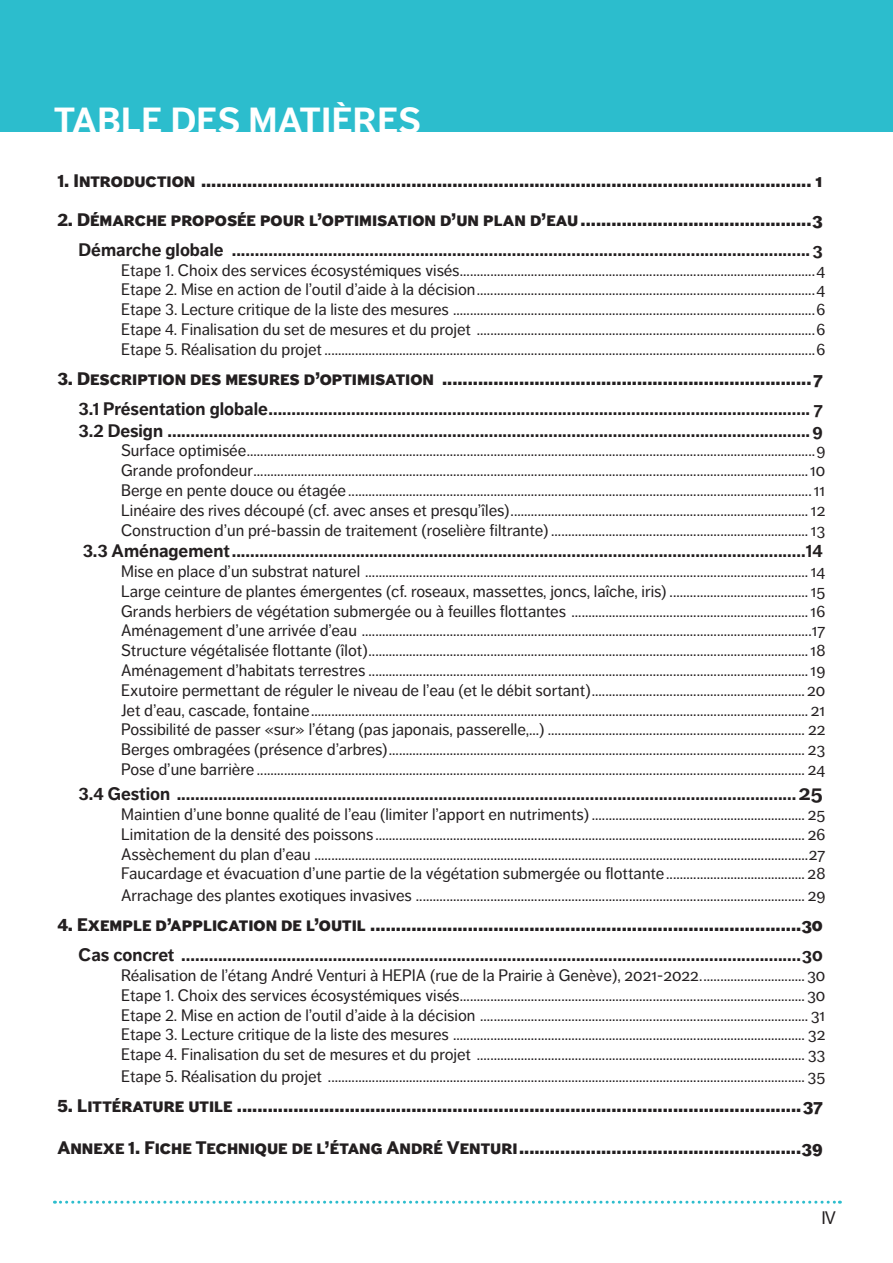
<style>
.page{position:relative;width:893px;height:1263px;background:#fff}
.page>*{position:absolute;margin:0;border:0;box-sizing:border-box;transform-origin:0 0}
.TDM_Titre{font:700 36px "Dagny Pro";letter-spacing:.01em;color:#fff}
.t1{font:700 18px "Dagny Pro";color:#231f20}
.TDM1{font:900 18px "Dagny Pro";color:#231f20}
.Numéro_de_page{font:18px "Dagny Pro";color:#231f20}
.t2{font:16.5px "Dagny Pro";color:#231f20}
.s1{font-size:21px}
</style>
<div class="page">
<div style="left:0;top:0;width:893px;height:132px;background:#2cbdcd"></div>
<svg style="left:54px;top:1201px;width:786px;height:3px"></svg>
<p class="TDM_Titre" style="left:54px;top:99px;width:368px">TABLE DES MATIÈRES</p>
<p class="TDM1" style="left:57px;top:170px;width:767px">1. Introduction ....................................................................................................................... 1</p>
<p class="TDM1" style="left:57px;top:208px;width:767px">2. Démarche proposée pour l’optimisation d’un plan d’eau.............................................3</p>
<p class="t1" style="left:79px;top:239px;width:746px">Démarche globale ..............................................................................................................................3</p>
<p class="t2" style="left:121px;top:260px;width:706px">Etape 1. Choix des services écosystémiques visés.........................................................................................................4</p>
<p class="t2" style="left:121px;top:280px;width:706px">Etape 2. Mise en action de l’outil d’aide à la décision....................................................................................................4</p>
<p class="t2" style="left:121px;top:300px;width:706px">Etape 3. Lecture critique de la liste des mesures ...........................................................................................................6</p>
<p class="t2" style="left:121px;top:320px;width:706px">Etape 4. Finalisation du set de mesures et du projet ....................................................................................................6</p>
<p class="t2" style="left:121px;top:340px;width:706px">Etape 5. Réalisation du projet .................................................................................................................................................6</p>
<p class="TDM1" style="left:57px;top:368px;width:767px">3. Description des mesures d’optimisation ........................................................................7</p>
<p class="t1" style="left:79px;top:398px;width:746px">3.1 Présentation globale...................................................................................................................... 7</p>
<p class="t1" style="left:79px;top:420px;width:746px">3.2 Design ............................................................................................................................................9</p>
<p class="t2" style="left:121px;top:441px;width:706px">Surface optimisée........................................................................................................................................................................9</p>
<p class="t2" style="left:121px;top:461px;width:706px">Grande profondeur....................................................................................................................................................................10</p>
<p class="t2" style="left:121px;top:481px;width:706px">Berge en pente douce ou étagée .........................................................................................................................................11</p>
<p class="t2" style="left:121px;top:501px;width:706px">Linéaire des rives découpé (cf. avec anses et presqu’îles)........................................................................................ 12</p>
<p class="t2" style="left:121px;top:520px;width:706px">Construction d’un pré-bassin de traitement (roselière filtrante) ............................................................................ 13</p>
<p class="t1" style="left:83px;top:540px;width:742px">3.3 Aménagement.............................................................................................................................14</p>
<p class="t2" style="left:121px;top:562px;width:706px">Mise en place d’un substrat naturel ...................................................................................................................................14</p>
<p class="t2" style="left:121px;top:582px;width:706px">Large ceinture de plantes émergentes (cf. roseaux, massettes, joncs, laîche, iris) .........................................15</p>
<p class="t2" style="left:121px;top:601px;width:706px">Grands herbiers de végétation submergée ou à feuilles flottantes ......................................................................16</p>
<p class="t2" style="left:121px;top:621px;width:706px">Aménagement d’une arrivée d’eau .....................................................................................................................................17</p>
<p class="t2" style="left:121px;top:641px;width:706px">Structure végétalisée flottante (îlot)..................................................................................................................................18</p>
<p class="t2" style="left:121px;top:661px;width:706px">Aménagement d’habitats terrestres ..................................................................................................................................19</p>
<p class="t2" style="left:121px;top:681px;width:706px">Exutoire permettant de réguler le niveau de l’eau (et le débit sortant)............................................................... 20</p>
<p class="t2" style="left:121px;top:700px;width:706px">Jet d’eau, cascade, fontaine................................................................................................................................................... 21</p>
<p class="t2" style="left:121px;top:720px;width:706px">Possibilité de passer «sur» l’étang (pas japonais, passerelle,...) ............................................................................ 22</p>
<p class="t2" style="left:121px;top:740px;width:706px">Berges ombragées (présence d’arbres)........................................................................................................................... 23</p>
<p class="t2" style="left:121px;top:760px;width:706px">Pose d’une barrière .................................................................................................................................................................. 24</p>
<p class="t1" style="left:79px;top:783px;width:746px">3.4 Gestion .......................................................................................................................................<span class="s1">25</span></p>
<p class="t2" style="left:121px;top:805px;width:706px">Maintien d’une bonne qualité de l’eau (limiter l’apport en nutriments) ............................................................... 25</p>
<p class="t2" style="left:121px;top:825px;width:706px">Limitation de la densité des poissons ............................................................................................................................... 26</p>
<p class="t2" style="left:121px;top:844px;width:706px">Assèchement du plan d’eau ..................................................................................................................................................27</p>
<p class="t2" style="left:121px;top:864px;width:706px">Faucardage et évacuation d’une partie de la végétation submergée ou flottante......................................... 28</p>
<p class="t2" style="left:121px;top:886px;width:706px">Arrachage des plantes exotiques invasives ................................................................................................................... 29</p>
<p class="TDM1" style="left:57px;top:914px;width:767px">4. Exemple d’application de l’outil ....................................................................................30</p>
<p class="t1" style="left:79px;top:944px;width:746px">Cas concret .......................................................................................................................................30</p>
<p class="t2" style="left:121px;top:966px;width:706px">Réalisation de l’étang André Venturi à HEPIA (rue de la Prairie à Genève), 2021-2022...............................30</p>
<p class="t2" style="left:121px;top:986px;width:706px">Etape 1. Choix des services écosystémiques visés......................................................................................................30</p>
<p class="t2" style="left:121px;top:1005px;width:706px">Etape 2. Mise en action de l’outil d’aide à la décision ................................................................................................. 31</p>
<p class="t2" style="left:121px;top:1025px;width:706px">Etape 3. Lecture critique de la liste des mesures ........................................................................................................ 32</p>
<p class="t2" style="left:121px;top:1045px;width:706px">Etape 4. Finalisation du set de mesures et du projet ................................................................................................. 33</p>
<p class="t2" style="left:121px;top:1067px;width:706px">Etape 5. Réalisation du projet ............................................................................................................................................. 35</p>
<p class="TDM1" style="left:57px;top:1095px;width:767px">5. Littérature utile ..............................................................................................................37</p>
<p class="TDM1" style="left:57px;top:1137px;width:767px">Annexe 1. Fiche Technique de l’étang André Venturi.......................................................39</p>
<p class="Numéro_de_page" style="left:821px;top:1207px;width:16px">IV</p>
</div>
